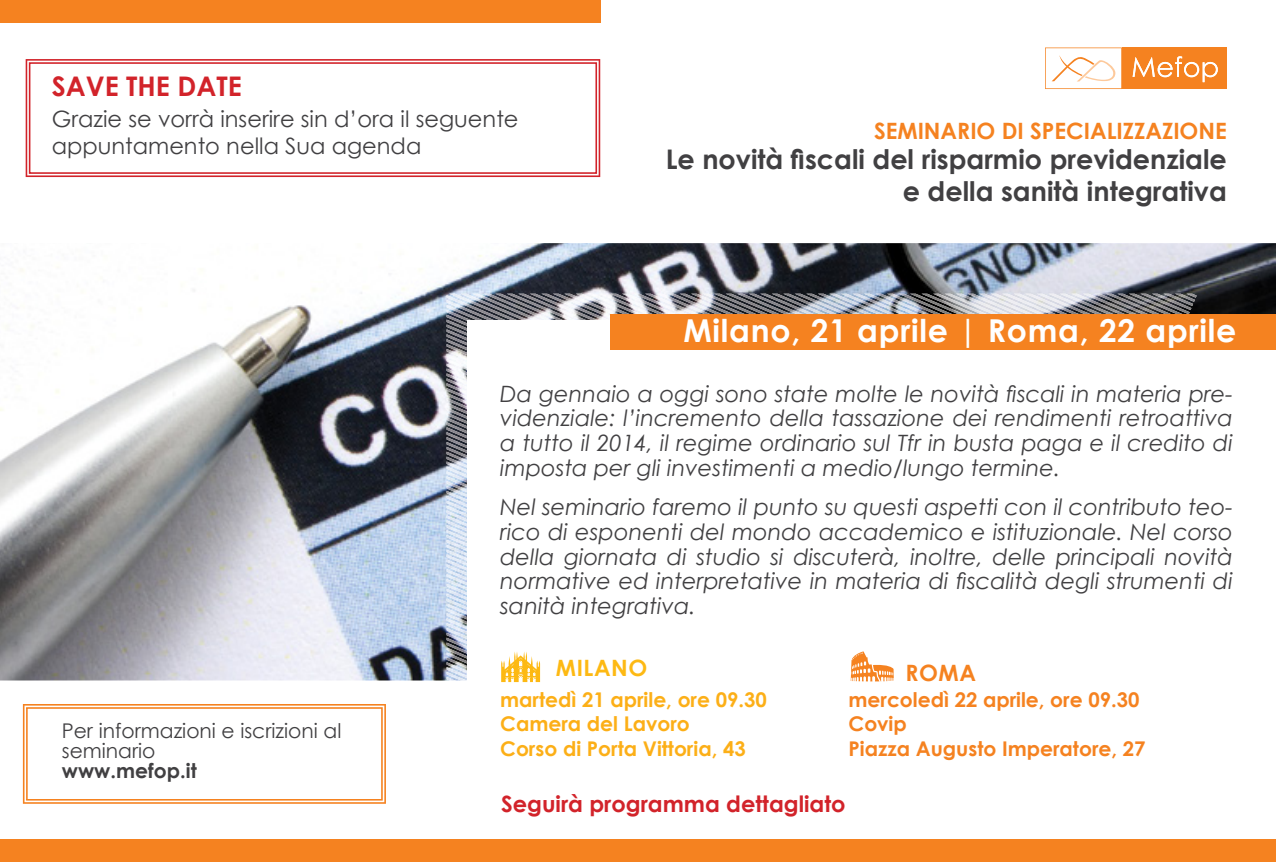
<style>
.page{position:relative;width:1276px;height:862px;background:#fff}
.page>*{position:absolute;margin:0;border:0;box-sizing:border-box;transform-origin:0 0}
.t1{font:700 31.5px "Century Gothic";letter-spacing:.025em;color:#fff}
.t2{font:700 27px/32.4px "Century Gothic";color:#414042;text-align:right}
.t3{font:700 27px "Century Gothic";color:#d2232a}
.t4{font:italic 22.5px/24.8px "Century Gothic";color:#414042;text-align:justify}
.t5{font:22.5px/27px "Century Gothic";color:#414042}
.t6{font:700 22.5px "Century Gothic";color:#f58220}
.t7{font:700 22.5px "Century Gothic";color:#d2232a}
.t8{font:700 22.5px "Century Gothic";letter-spacing:.025em;color:#fdb913}
.t9{font:700 20.25px/24.8px "Century Gothic";color:#fcaf17}
.t10{font:700 20.25px/24.8px "Century Gothic";color:#f58220}
.t11{font:20.25px/20px "Century Gothic";color:#414042}
.t12{font:700 20.25px "Century Gothic";color:#414042}
</style>
<div class="page">
<img style="left:0;top:243px;width:1276px;height:437px">
<img style="left:1193px;top:293px;width:2px;height:8px">
<img style="left:1191px;top:293px;width:2px;height:13px">
<img style="left:1189px;top:293px;width:2px;height:17px">
<img style="left:1188px;top:293px;width:1px;height:20px">
<img style="left:1186px;top:293px;width:2px;height:20px">
<img style="left:446px;top:637px;width:21px;height:5px">
<img style="left:446px;top:642px;width:21px;height:5px">
<img style="left:446px;top:647px;width:21px;height:4px">
<div style="left:0;top:0;width:600px;height:23px;background:#f58220"></div>
<div style="left:467px;top:320px;width:809px;height:421px;background:#fff"></div>
<div style="left:610px;top:313px;width:666px;height:36px;background:#f58220"></div>
<div style="left:1122px;top:47px;width:104px;height:42px;background:#f58220"></div>
<svg style="left:1132px;top:56px;width:85px;height:26px"></svg>
<svg style="left:1045px;top:47px;width:77px;height:42px"></svg>
<svg style="left:26px;top:59px;width:574px;height:118px"></svg>
<svg style="left:29px;top:62px;width:568px;height:112px"></svg>
<div style="left:0;top:838px;width:1276px;height:23px;background:#f58220"></div>
<svg style="left:23px;top:704px;width:363px;height:99px"></svg>
<svg style="left:446px;top:651px;width:448px;height:32px"></svg>
<p class="t3" style="left:52px;top:65px;width:192px">SAVE THE DATE</p>
<p class="t5" style="left:52px;top:105px;width:468px">Grazie se vorrà inserire sin d’ora il seguente appuntamento nella Sua agenda</p>
<p class="t6" style="left:874px;top:113px;width:354px">SEMINARIO DI SPECIALIZZAZIONE</p>
<p class="t2" style="left:665px;top:142px;width:563px">Le novità fiscali del risparmio previdenziale e della sanità integrativa</p>
<h1 class="t1" style="left:683px;top:307px;width:554px">Milano, 21 aprile | Roma, 22 aprile</h1>
<p class="t11" style="left:62px;top:720px;width:281px">Per informazioni e iscrizioni al seminario</p>
<p class="t12" style="left:62px;top:754px;width:136px">www.mefop.it</p>
<p class="t4" style="left:500px;top:380px;width:734px">Da gennaio a oggi sono state molte le novità fiscali in materia pre&shy;videnziale: l’incremento della tassazione dei rendimenti retroattiva a tutto il 2014, il regime ordinario sul Tfr in busta paga e il credito di imposta per gli investimenti a medio/lungo termine.</p>
<p class="t4" style="left:500px;top:494px;width:734px">Nel seminario faremo il punto su questi aspetti con il contributo teo&shy;rico di esponenti del mondo accademico e istituzionale. Nel corso della giornata di studio si discuterà, inoltre, delle principali novità normative ed interpretative in materia di fiscalità degli strumenti di sanità integrativa.</p>
<p class="t8" style="left:556px;top:650px;width:93px">MILANO</p>
<p class="t9" style="left:500px;top:685px;width:268px">martedì 21 aprile, ore 09.30<br>Camera del Lavoro<br>Corso di Porta Vittoria, 43</p>
<p class="t6" style="left:905px;top:655px;width:72px">ROMA</p>
<p class="t10" style="left:848px;top:685px;width:298px">mercoledì 22 aprile, ore 09.30<br>Covip<br>Piazza Augusto Imperatore, 27</p>
<p class="t7" style="left:501px;top:786px;width:346px">Seguirà programma dettagliato</p>
</div>
